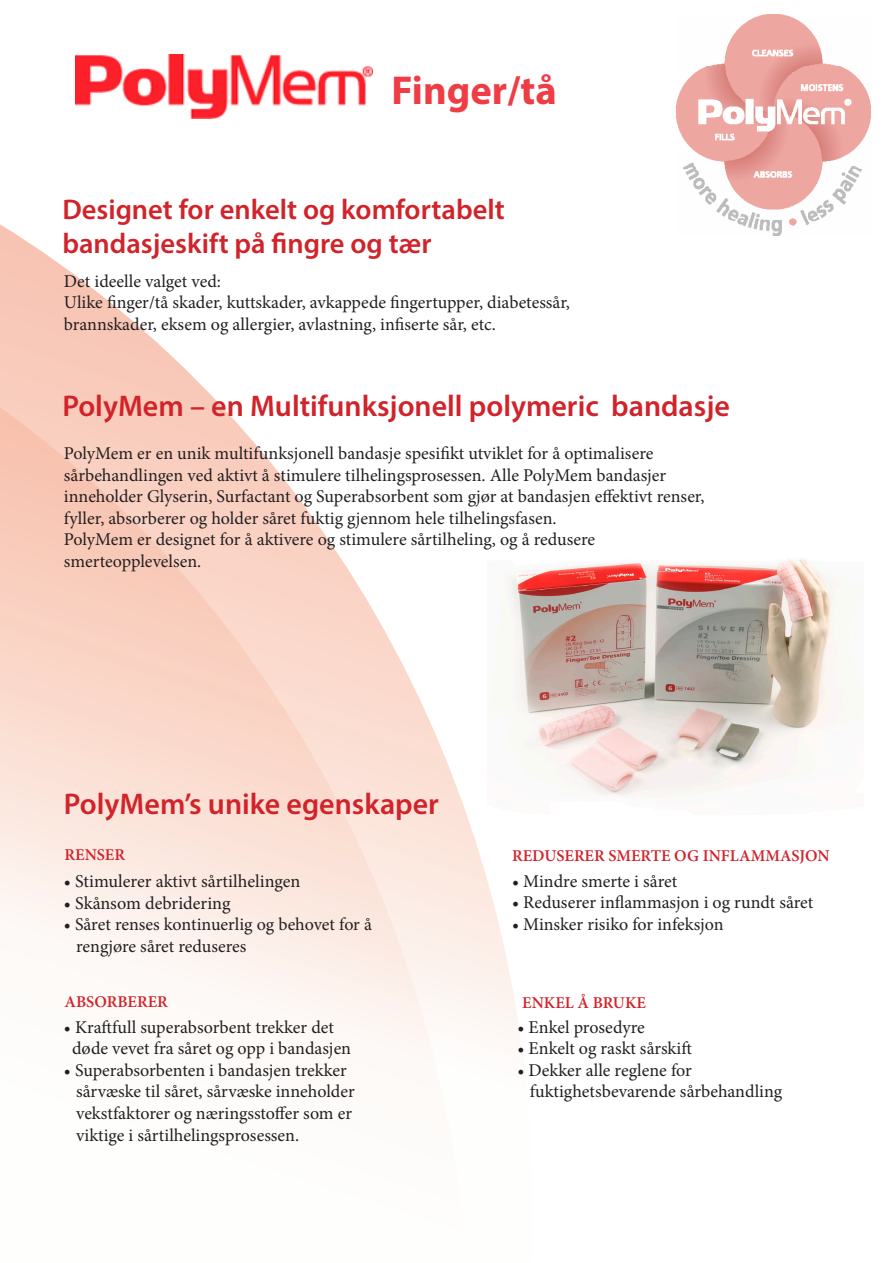
<style>
.page{position:relative;width:893px;height:1263px;background:#fff}
.page>*{position:absolute;margin:0;border:0;box-sizing:border-box;transform-origin:0 0}
.t1{font:700 40.5px "Myriad Pro";color:#ee3d44}
.t2{font:600 30px "Myriad Pro";color:#d1232a}
.t3{font:600 28.5px/34.2px "Myriad Pro";color:#d1232a}
.t4{font:18.15px "Minion Pro";color:#231f20}
.t5{font:18px/21.6px "Minion Pro";color:#231f20}
.t6{font:600 16.5px "Minion Pro";color:#d1232a}
</style>
<div class="page">
<img style="left:533px;top:558px;width:301px;height:238px">
<svg style="left:0;top:224px;width:533px;height:827px"></svg>
<img style="left:75px;top:54px;width:298px;height:65px">
<img style="left:676px;top:15px;width:194px;height:220px">
<p class="t1" style="left:391px;top:64px;width:167px">Finger/tå</p>
<p class="t3" style="left:62px;top:191px;width:444px">Designet for enkelt og komfortabelt bandasjeskift på fingre og tær</p>
<p class="t5" style="left:64px;top:270px;width:159px">Det ideelle valget ved:</p>
<p class="t5" style="left:64px;top:292px;width:507px">Ulike finger/tå skader, kuttskader, avkappede fingertupper, diabetessår, brannskader, eksem og allergier, avlastning, infiserte sår, etc.</p>
<p class="t2" style="left:62px;top:387px;width:669px">PolyMem – en Multifunksjonell polymeric bandasje</p>
<p class="t5" style="left:64px;top:443px;width:642px">PolyMem er en unik multifunksjonell bandasje spesifikt utviklet for å optimalisere sårbehandlingen ved aktivt å stimulere tilhelingsprosessen. Alle PolyMem bandasjer inneholder Glyserin, Surfactant og Superabsorbent som gjør at bandasjen effektivt renser, fyller, absorberer og holder såret fuktig gjennom hele tilhelingsfasen.</p>
<p class="t5" style="left:64px;top:529px;width:533px">PolyMem er designet for å aktivere og stimulere sårtilheling, og å redusere smerteopplevelsen.</p>
<p class="t2" style="left:64px;top:785px;width:376px">PolyMem’s unike egenskaper</p>
<p class="t6" style="left:65px;top:843px;width:62px">RENSER</p>
<p class="t6" style="left:512px;top:844px;width:319px">REDUSERER SMERTE OG INFLAMMASJON</p>
<p class="t4" style="left:64px;top:869px;width:238px">• Stimulerer aktivt sårtilhelingen</p>
<p class="t4" style="left:64px;top:890px;width:168px">• Skånsom debridering</p>
<p class="t5" style="left:76px;top:914px;width:297px;text-indent:-12px">• Såret renses kontinuerlig og behovet for å rengjøre såret reduseres</p>
<p class="t6" style="left:65px;top:991px;width:105px">ABSORBERER</p>
<p class="t5" style="left:64px;top:1016px;width:272px">• Kraftfull superabsorbent trekker det</p>
<p class="t5" style="left:72px;top:1038px;width:281px">døde vevet fra såret og opp i bandasjen</p>
<p class="t5" style="left:64px;top:1059px;width:285px">• Superabsorbenten i bandasjen trekker</p>
<p class="t5" style="left:76px;top:1081px;width:280px">sårvæske til såret, sårvæske inneholder</p>
<p class="t5" style="left:76px;top:1102px;width:277px">vekstfaktorer og næringsstoffer som er</p>
<p class="t5" style="left:76px;top:1124px;width:225px">viktige i sårtilhelingsprosessen.</p>
<p class="t5" style="left:512px;top:870px;width:167px">• Mindre smerte i såret</p>
<p class="t5" style="left:512px;top:892px;width:303px">• Reduserer inflammasjon i og rundt såret</p>
<p class="t5" style="left:512px;top:913px;width:213px">• Minsker risiko for infeksjon</p>
<p class="t6" style="left:522px;top:991px;width:125px">ENKEL Å BRUKE</p>
<p class="t5" style="left:517px;top:1016px;width:129px">• Enkel prosedyre</p>
<p class="t5" style="left:517px;top:1038px;width:176px">• Enkelt og raskt sårskift</p>
<p class="t5" style="left:517px;top:1059px;width:176px">• Dekker alle reglene for</p>
<p class="t5" style="left:530px;top:1081px;width:254px">fuktighetsbevarende sårbehandling</p>
</div>
